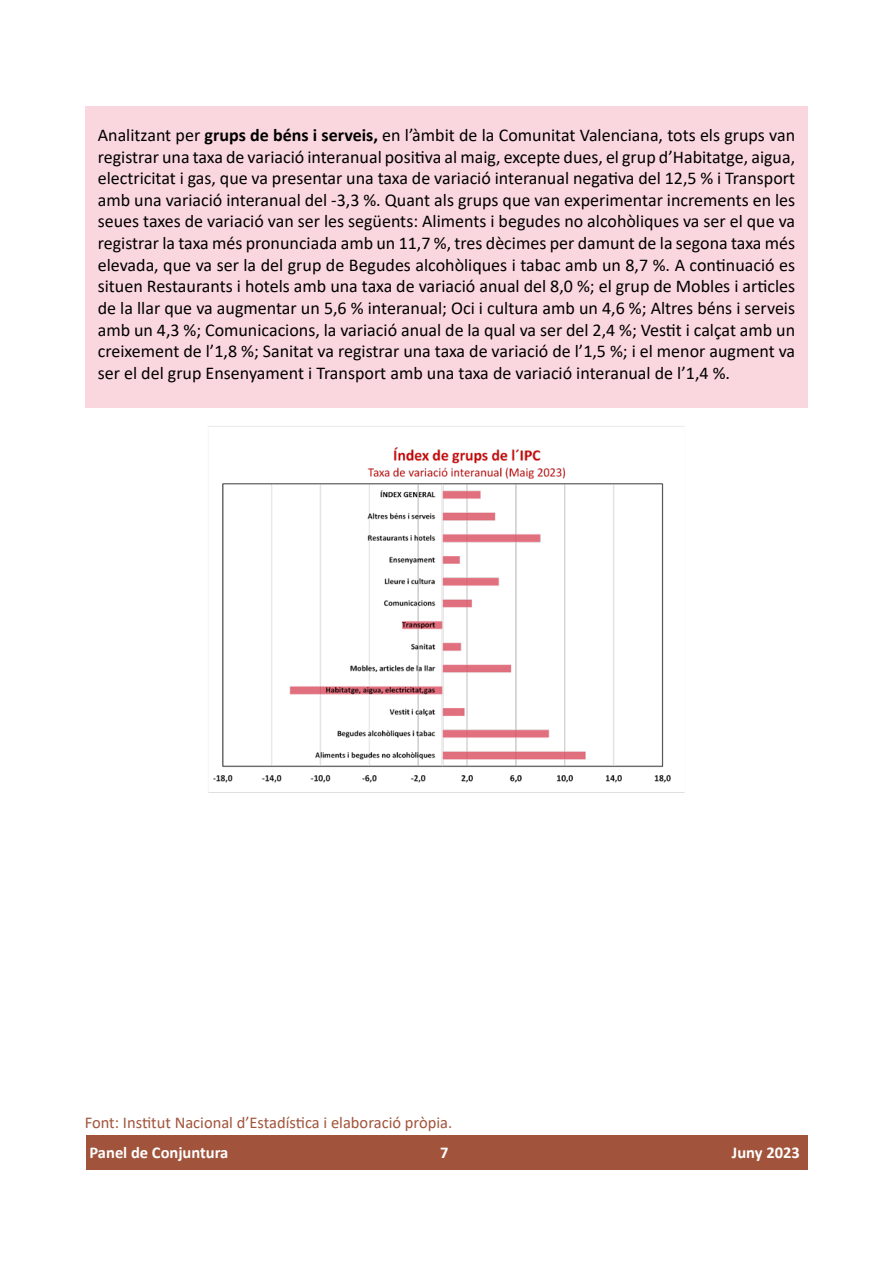
<style>
.page{position:relative;width:893px;height:1263px;background:#fff}
.page>*{position:absolute;margin:0;border:0;box-sizing:border-box;transform-origin:0 0}
.t1{font:18px/21.6px "Calibri";color:#000;text-align:justify}
.t2{font:16.5px "Calibri";color:#a1543b}
.t3{font:700 16.5px "Calibri";color:#fff}
.s1{font-weight:700}
</style>
<div class="page">
<div style="left:86px;top:1135px;width:721px;height:34px;background:#a1543b"></div>
<div style="left:85px;top:106px;width:723px;height:302px;background:#fad7de"></div>
<img style="left:208px;top:426px;width:477px;height:367px">
<p class="t1" style="left:98px;top:124px;width:699px">Analitzant per <span class="s1">grups de béns i serveis,</span> en l’àmbit de la Comunitat Valenciana, tots els grups van registrar una taxa de variació interanual positiva al maig, excepte dues, el grup d’Habitatge, aigua, electricitat i gas, que va presentar una taxa de variació interanual negativa del 12,5 % i Transport amb una variació interanual del -3,3 %. Quant als grups que van experimentar increments en les seues taxes de variació van ser les següents: Aliments i begudes no alcohòliques va ser el que va registrar la taxa més pronunciada amb un 11,7 %, tres dècimes per damunt de la segona taxa més elevada, que va ser la del grup de Begudes alcohòliques i tabac amb un 8,7 %. A continuació es situen Restaurants i hotels amb una taxa de variació anual del 8,0 %; el grup de Mobles i articles de la llar que va augmentar un 5,6 % interanual; Oci i cultura amb un 4,6 %; Altres béns i serveis amb un 4,3 %; Comunicacions, la variació anual de la qual va ser del 2,4 %; Vestit i calçat amb un creixement de l’1,8 %; Sanitat va registrar una taxa de variació de l’1,5 %; i el menor augment va ser el del grup Ensenyament i Transport amb una taxa de variació interanual de l’1,4 %.</p>
<p class="t2" style="left:85px;top:1111px;width:369px">Font: Institut Nacional d’Estadística i elaboració pròpia.</p>
<p class="t3" style="left:90px;top:1141px;width:140px">Panel de Conjuntura</p>
<p class="t3" style="left:440px;top:1141px;width:10px">7</p>
<p class="t3" style="left:732px;top:1141px;width:69px">Juny 2023</p>
</div>
